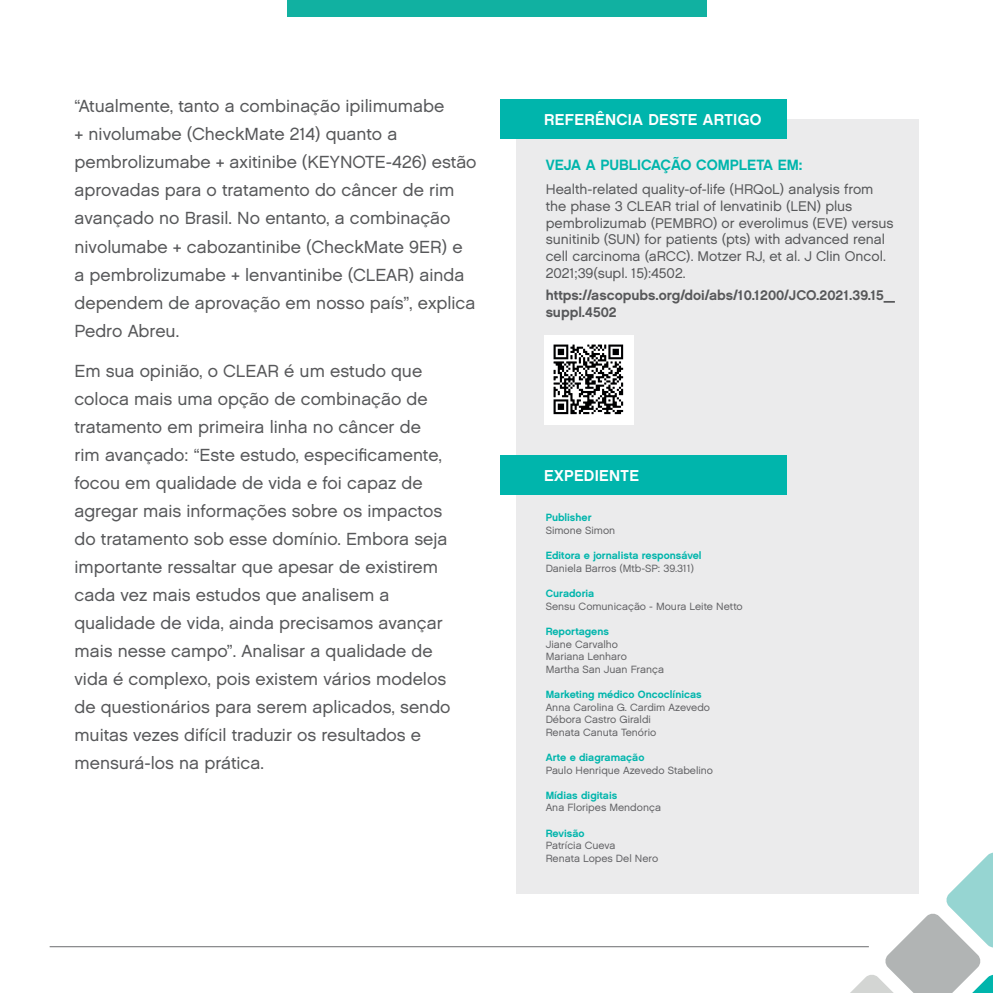
<style>
.page{position:relative;width:993px;height:993px;background:#fff}
.page>*{position:absolute;margin:0;border:0;box-sizing:border-box;transform-origin:0 0}
.t1{font:17.5px/28px "Chalet London Nineteen Sixty";color:#57585a}
.t2{font:15.75px "Chalet New York Nineteen Sixty";letter-spacing:.02em;color:#fff}
.t3{font:14.88px "Chalet New York Nineteen Sixty";color:#00b5ac}
.t4{font:14px/16.8px "Chalet London Nineteen Sixty";color:#57585a}
.t5{font:14px/16.8px "Chalet New York Nineteen Sixty";color:#57585a}
.t6{font:10.5px/12.6px "Chalet London Nineteen Sixty";color:#636366}
.t7{font:10.5px "Chalet New York Nineteen Sixty";color:#00b5ac}
</style>
<div class="page">
<hr style="left:50px;top:946px;width:818px;height:1px;background:#6c6d70">
<svg style="left:823px;top:851px;width:169px;height:141px"></svg>
<div style="left:286px;top:0;width:420px;height:17px;background:#11b1a1"></div>
<div style="left:516px;top:119px;width:402px;height:774px;background:#ebebec"></div>
<div style="left:500px;top:99px;width:286px;height:40px;background:#00b5ac"></div>
<img style="left:544px;top:335px;width:89px;height:89px">
<div style="left:500px;top:455px;width:286px;height:40px;background:#00b5ac"></div>
<hr style="left:992px;top:99px;width:1px;height:39px;background:#00b5ac">
<p class="t1" style="left:74px;top:92px;width:403px">“Atualmente, tanto a combinação ipilimumabe<br>+ nivolumabe (CheckMate 214) quanto a pembrolizumabe + axitinibe (KEYNOTE-426) estão aprovadas para o tratamento do câncer de rim avançado no Brasil. No entanto, a combinação nivolumabe + cabozantinibe (CheckMate 9ER) e a pembrolizumabe + lenvantinibe (CLEAR) ainda dependem de aprovação em nosso país”, explica Pedro Abreu.</p>
<p class="t1" style="left:74px;top:357px;width:377px">Em sua opinião, o CLEAR é um estudo que coloca mais uma opção de combinação de tratamento em primeira linha no câncer de rim avançado: “Este estudo, especificamente, focou em qualidade de vida e foi capaz de agregar mais informações sobre os impactos do tratamento sob esse domínio. Embora seja importante ressaltar que apesar de existirem cada vez mais estudos que analisem a qualidade de vida, ainda precisamos avançar mais nesse campo”. Analisar a qualidade de vida é complexo, pois existem vários modelos de questionários para serem aplicados, sendo muitas vezes difícil traduzir os resultados e mensurá-los na prática.</p>
<p class="t2" style="left:544px;top:110px;width:219px">REFERÊNCIA DESTE ARTIGO</p>
<p class="t3" style="left:545px;top:156px;width:258px">VEJA A PUBLICAÇÃO COMPLETA EM:</p>
<p class="t4" style="left:545px;top:180px;width:349px">Health-related quality-of-life (HRQoL) analysis from the phase 3 CLEAR trial of lenvatinib (LEN) plus pembrolizumab (PEMBRO) or everolimus (EVE) versus sunitinib (SUN) for patients (pts) with advanced renal cell carcinoma (aRCC). Motzer RJ, et al. J Clin Oncol.<br>2021;39(supl. 15):4502.</p>
<p class="t5" style="left:545px;top:286px;width:351px">https://ascopubs.org/doi/abs/10.1200/JCO.2021.39.15_ suppl.4502</p>
<p class="t2" style="left:544px;top:466px;width:96px">EXPEDIENTE</p>
<p class="t7" style="left:545px;top:511px;width:47px">Publisher</p>
<p class="t6" style="left:545px;top:524px;width:71px">Simone Simon</p>
<p class="t7" style="left:545px;top:549px;width:157px">Editora e jornalista responsável</p>
<p class="t6" style="left:545px;top:561px;width:150px">Daniela Barros (Mtb-SP: 39.311)</p>
<p class="t7" style="left:545px;top:587px;width:50px">Curadoria</p>
<p class="t6" style="left:545px;top:599px;width:198px">Sensu Comunicação - Moura Leite Netto</p>
<p class="t7" style="left:545px;top:624px;width:65px">Reportagens</p>
<p class="t6" style="left:545px;top:637px;width:120px">Jiane Carvalho<br>Mariana Lenharo<br>Martha San Juan França</p>
<p class="t7" style="left:545px;top:687px;width:157px">Marketing médico Oncoclínicas</p>
<p class="t6" style="left:545px;top:700px;width:166px">Anna Carolina G. Cardim Azevedo<br>Débora Castro Giraldi<br>Renata Canuta Tenório</p>
<p class="t7" style="left:545px;top:750px;width:100px">Arte e diagramação</p>
<p class="t6" style="left:545px;top:763px;width:169px">Paulo Henrique Azevedo Stabelino</p>
<p class="t7" style="left:545px;top:788px;width:73px">Mídias digitais</p>
<p class="t6" style="left:545px;top:801px;width:117px">Ana Floripes Mendonça</p>
<p class="t7" style="left:545px;top:826px;width:40px">Revisão</p>
<p class="t6" style="left:545px;top:839px;width:114px">Patrícia Cueva<br>Renata Lopes Del Nero</p>
</div>
